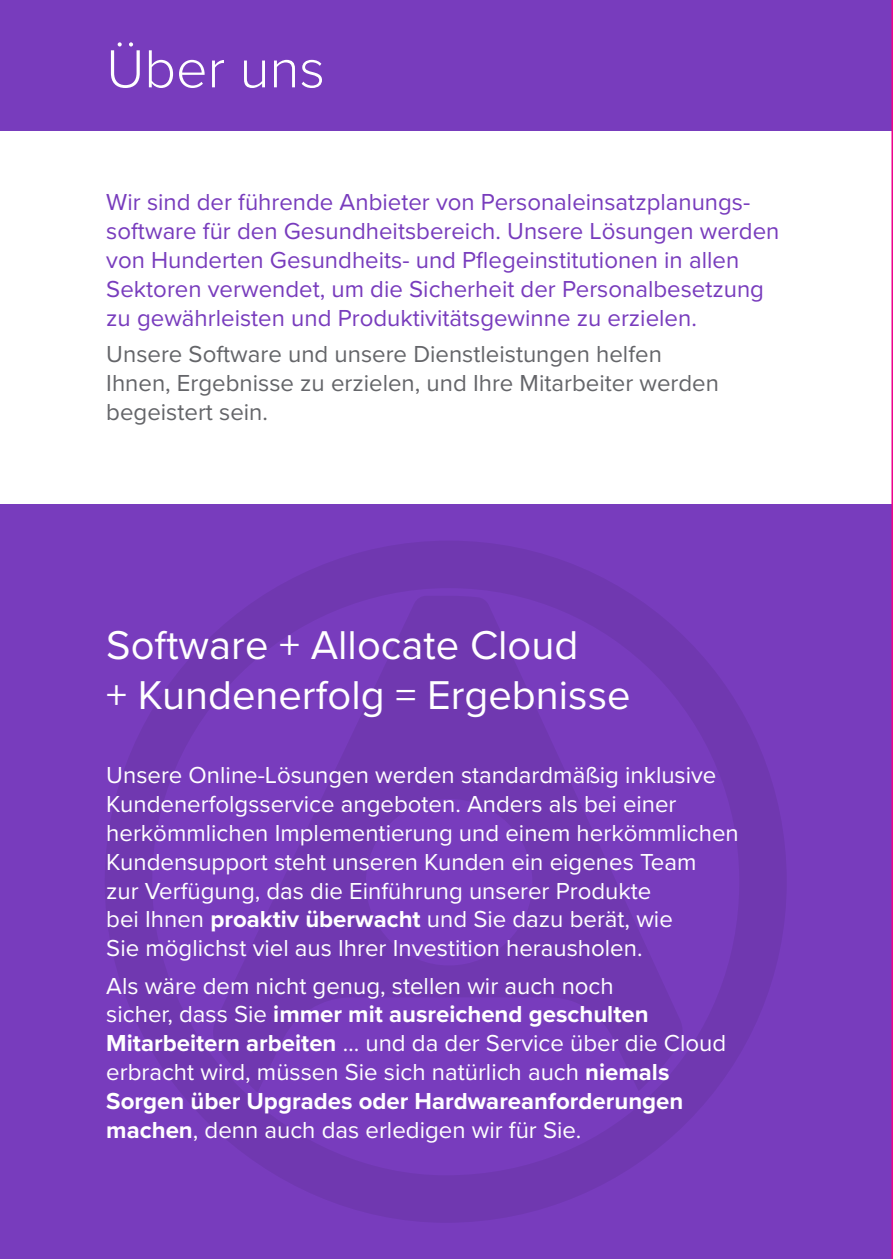
<style>
.page{position:relative;width:893px;height:1259px;background:#fff}
.page>*{position:absolute;margin:0;border:0;box-sizing:border-box;transform-origin:0 0}
.t1{font:300 55.5px "Proxima Nova";color:#fff}
.t2{font:41.7px/50.1px "Proxima Nova";color:#fff}
.t3{font:24px/28.8px "Proxima Nova";color:#fff}
.t4{font:24px/28.8px "Proxima Nova";color:#783cbd}
.t5{font:24px/28.8px "Proxima Nova";color:#646569}
.s1{font-weight:700}
</style>
<div class="page">
<div style="left:0;top:504px;width:891px;height:755px;background:#783cbd"></div>
<div style="left:0;top:0;width:893px;height:131px;background:#783cbd"></div>
<svg style="left:105px;top:541px;width:681px;height:681px"></svg>
<hr style="left:891px;top:0;width:2px;height:1259px;background:#ed028c">
<p class="t1" style="left:106px;top:27px;width:220px">Über uns</p>
<p class="t4" style="left:106px;top:188px;width:675px">Wir sind der führende Anbieter von Personaleinsatzplanungs&shy;software für den Gesundheitsbereich. Unsere Lösungen werden von Hunderten Gesundheits- und Pflegeinstitutionen in allen Sektoren verwendet, um die Sicherheit der Personalbesetzung zu gewährleisten und Produktivitätsgewinne zu erzielen.</p>
<p class="t5" style="left:106px;top:340px;width:614px">Unsere Software und unsere Dienstleistungen helfen<br>Ihnen, Ergebnisse zu erzielen, und Ihre Mitarbeiter werden begeistert sein.</p>
<p class="t2" style="left:106px;top:620px;width:526px">Software + Allocate Cloud<br>+ Kundenerfolg = Ergebnisse</p>
<p class="t3" style="left:106px;top:761px;width:634px">Unsere Online-Lösungen werden standardmäßig inklusive Kundenerfolgsservice angeboten. Anders als bei einer herkömmlichen Implementierung und einem herkömmlichen Kundensupport steht unseren Kunden ein eigenes Team<br>zur Verfügung, das die Einführung unserer Produkte<br>bei Ihnen <span class="s1">proaktiv überwacht</span> und Sie dazu berät, wie<br>Sie möglichst viel aus Ihrer Investition herausholen.</p>
<p class="t3" style="left:106px;top:971px;width:621px">Als wäre dem nicht genug, stellen wir auch noch<br>sicher, dass Sie <span class="s1">immer mit ausreichend geschulten Mitarbeitern arbeiten</span> … und da der Service über die Cloud erbracht wird, müssen Sie sich natürlich auch <span class="s1">niemals Sorgen über Upgrades oder Hardwareanforderungen machen</span>, denn auch das erledigen wir für Sie.</p>
</div>
